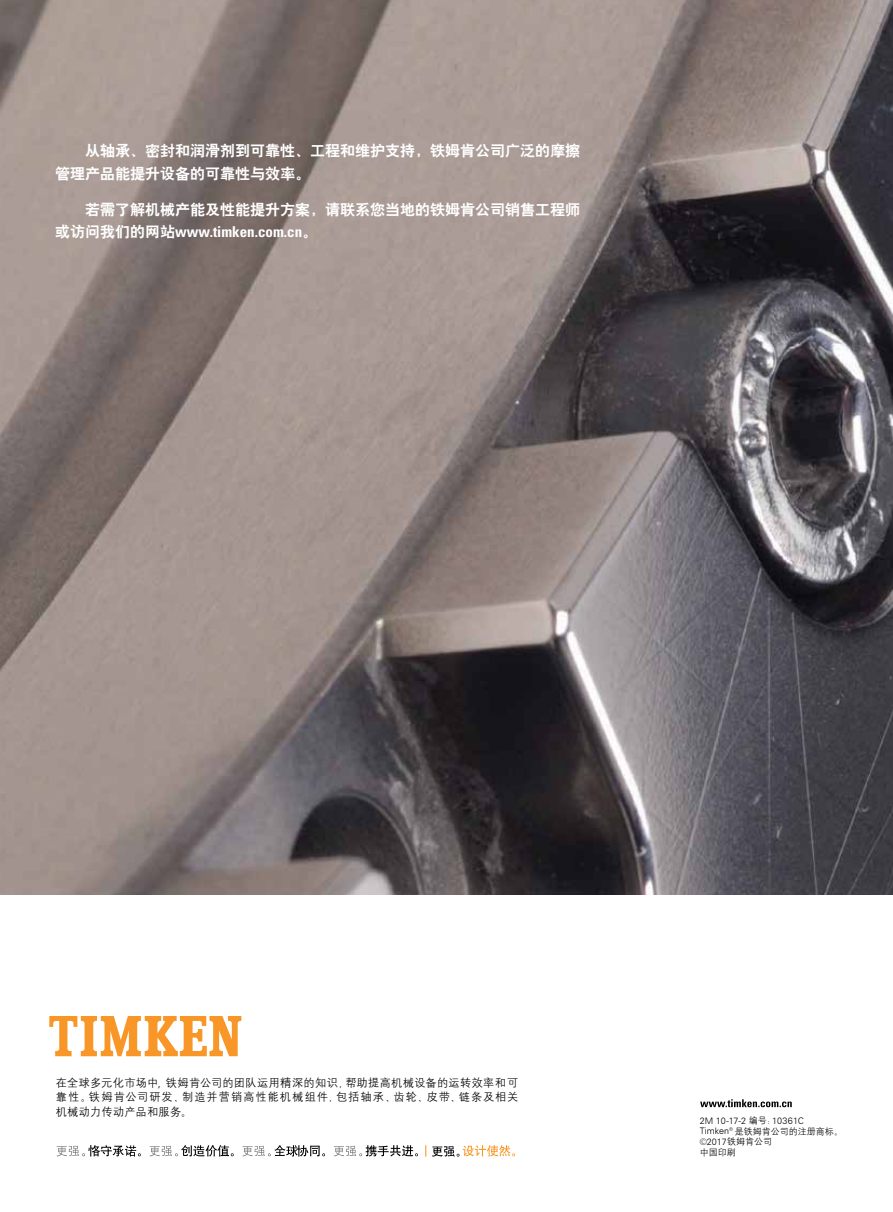
<style>
.page{position:relative;width:893px;height:1212px;background:#fff}
.page>*{position:absolute;margin:0;border:0;box-sizing:border-box;transform-origin:0 0}
.t1{font:15px/22.5px "H Yb 2 gj";color:#fff}
.t2{font:700 condensed 15px "Univers LT Std";color:#fff}
.t3{font:11.25px/14.2px "H Yg 2 gj";letter-spacing:.075em;color:#000;text-align:justify}
.t4{font:300 9px "Univers S";color:#000}
.t5{font:9px "H Yg 2 gj";color:#000}
.s1{font-family:"H Yb 2 gj";font-weight:400;font-stretch:normal}
.s2{font-family:"Univers LT Std";font-weight:300}
.s3{font-family:"H Yg 2 gj";font-weight:400}
.s4{font-family:"Univers S";font-weight:300}
</style>
<div class="page">
<img style="left:0;top:0;width:893px;height:894px">
<svg style="left:700px;top:1099px;width:92px;height:8px"></svg>
<svg style="left:49px;top:1016px;width:192px;height:40px"></svg>
<svg style="left:57px;top:1145px;width:84px;height:11px"></svg>
<svg style="left:149px;top:1145px;width:85px;height:11px"></svg>
<svg style="left:242px;top:1145px;width:83px;height:11px"></svg>
<svg style="left:334px;top:1145px;width:84px;height:11px"></svg>
<svg style="left:432px;top:1145px;width:83px;height:12px"></svg>
<h1 class="t1" style="left:55px;top:140px;width:527px">　　从轴承、密封和润滑剂到可靠性、工程和维护支持，铁姆肯公司广泛的摩擦管理产品能提升设备的可靠性与效率。</h1>
<h1 class="t1" style="left:55px;top:198px;width:527px">　　若需了解机械产能及性能提升方案，请联系您当地的铁姆肯公司销售工程师</h1>
<h1 class="t2" style="left:55px;top:223px;width:263px"><span class="s1">或访问我们的网站</span>www.timken.com.cn<span class="s1">。</span></h1>
<p class="t3" style="left:56px;top:1075px;width:464px">在全球多元化市场中<span class="s2">,</span> 铁姆肯公司的团队运用精深的知识，帮助提高机械设备的运转效率和可靠性。铁姆肯公司研发、制造并营销高性能机械组件，包括轴承、齿轮、皮带、链条及相关机械动力传动产品和服务。</p>
<p class="t4" style="left:700px;top:1115px;width:106px">2M 10-17-2 <span class="s3">编号：</span>10361C</p>
<p class="t5" style="left:700px;top:1126px;width:145px"><span class="s4">Timken®</span>是铁姆肯公司的注册商标。</p>
<p class="t4" style="left:700px;top:1136px;width:74px">©2017<span class="s3">铁姆肯公司</span></p>
<p class="t5" style="left:700px;top:1147px;width:37px">中国印刷</p>
</div>
